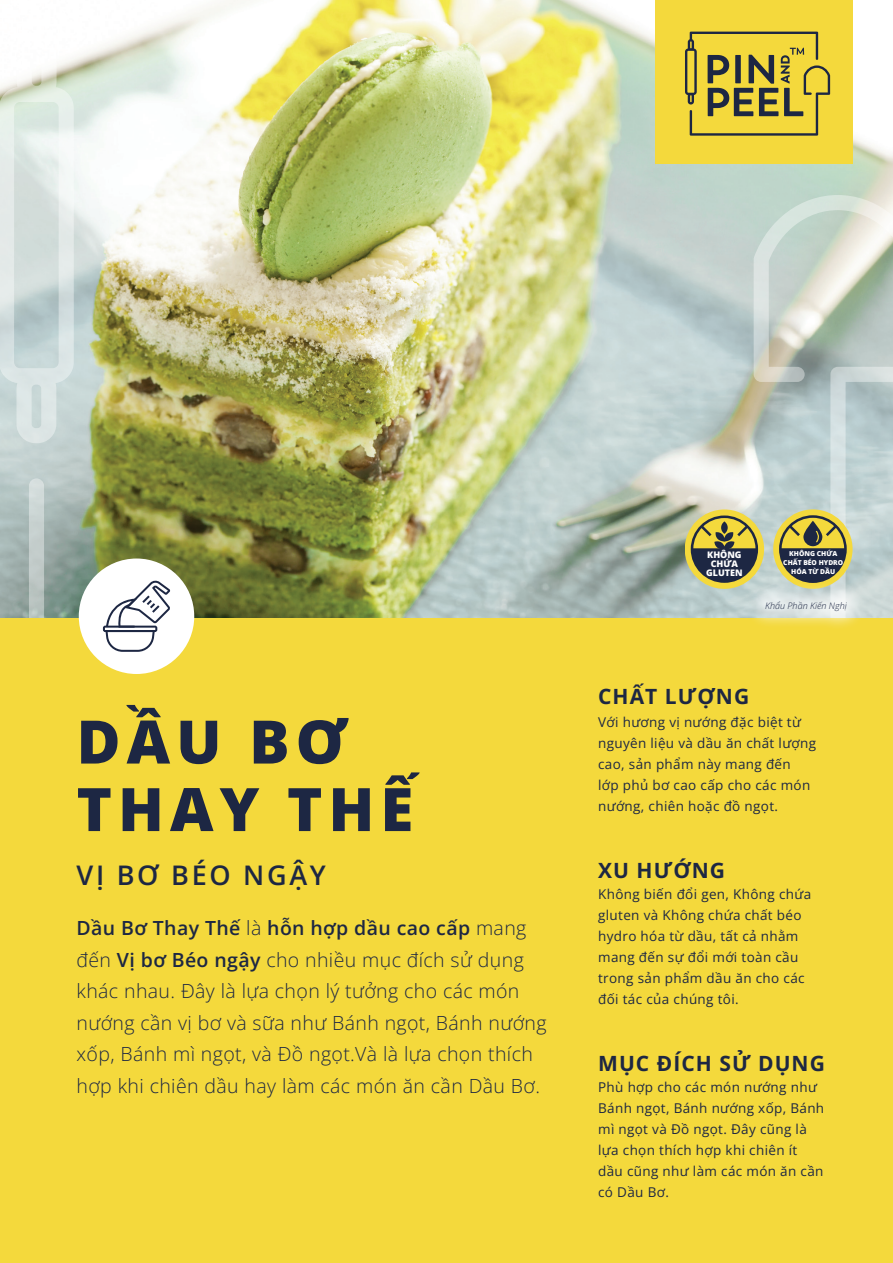
<style>
.page{position:relative;width:893px;height:1263px;background:#fff}
.page>*{position:absolute;margin:0;border:0;box-sizing:border-box;transform-origin:0 0}
.t1{font:800 60px/67.5px "Open Sans";letter-spacing:.1em;color:#1d2743}
.t2{font:600 27px "Open Sans";letter-spacing:.1em;color:#1d2743}
.t3{font:700 21px "Open Sans";letter-spacing:.05em;color:#1d2743}
.t4{font:300 19.5px/31.5px "Open Sans";letter-spacing:.02em;color:#1d2743}
.t5{font:13.5px/21px "Open Sans";letter-spacing:.025em;color:#1d2743}
.t6{font:italic 300 9px "Open Sans";color:#1d2743}
.t7{font:800 9px/9px "Open Sans";color:#fff;text-align:center}
.t8{font:800 6.75px "Open Sans";color:#fff}
.s1{font-weight:600}
</style>
<div class="page">
<svg style="left:0;top:0;width:846px;height:443px"></svg>
<img style="left:29px;top:195px;width:864px;height:424px">
<div style="left:656px;top:0;width:197px;height:164px;background:#f4d93c"></div>
<svg style="left:685px;top:32px;width:145px;height:104px"></svg>
<div style="left:0;top:619px;width:893px;height:644px;background:#f4d93c"></div>
<div style="left:79px;top:558px;width:115px;height:116px;background:#fff;border-radius:50%"></div>
<div style="left:685px;top:509px;width:79px;height:80px;background:#f4d93c;border-radius:50%"></div>
<svg style="left:691px;top:515px;width:67px;height:68px"></svg>
<div style="left:773px;top:509px;width:80px;height:80px;background:#f4d93c;border-radius:50%"></div>
<svg style="left:779px;top:515px;width:68px;height:66px"></svg>
<svg style="left:103px;top:580px;width:67px;height:72px"></svg>
<div style="left:746px;top:581px;width:121px;height:50px;background:#fff;opacity:.65"></div>
<p class="t1" style="left:77px;top:706px;width:338px">DẦU BƠ<br>THAY THẾ</p>
<p class="t2" style="left:77px;top:857px;width:251px">VỊ BƠ BÉO NGẬY</p>
<p class="t4" style="left:77px;top:912px;width:471px"><span class="s1">Dầu Bơ Thay Thế</span> là <span class="s1">hỗn hợp dầu cao cấp</span> mang đến <span class="s1">Vị bơ Béo ngậy</span> cho nhiều mục đích sử dụng khác nhau. Đây là lựa chọn lý tưởng cho các món nướng cần vị bơ và sữa như Bánh ngọt, Bánh nướng xốp, Bánh mì ngọt, và Đồ ngọt.Và là lựa chọn thích hợp khi chiên dầu hay làm các món ăn cần Dầu Bơ.</p>
<p class="t7" style="left:707px;top:550px;width:36px">KHÔNG<br>CHỨA</p>
<p class="t7" style="left:706px;top:568px;width:38px">GLUTEN</p>
<p class="t8" style="left:789px;top:548px;width:50px">KHÔNG CHỨA</p>
<p class="t8" style="left:783px;top:557px;width:61px">CHẤT BÉO HYDRO</p>
<p class="t8" style="left:791px;top:566px;width:45px">HÓA TỪ DẦU</p>
<p class="t6" style="left:765px;top:599px;width:83px">Khẩu Phần Kiến Nghị</p>
<p class="t3" style="left:598px;top:681px;width:153px">CHẤT LƯỢNG</p>
<p class="t5" style="left:598px;top:711px;width:220px">Với hương vị nướng đặc biệt từ nguyên liệu và dầu ăn chất lượng cao, sản phẩm này mang đến<br>lớp phủ bơ cao cấp cho các món nướng, chiên hoặc đồ ngọt.</p>
<p class="t3" style="left:598px;top:856px;width:128px">XU HƯỚNG</p>
<p class="t5" style="left:598px;top:883px;width:215px">Không biến đổi gen, Không chứa gluten và Không chứa chất béo hydro hóa từ dầu, tất cả nhằm mang đến sự đổi mới toàn cầu trong sản phẩm dầu ăn cho các đối tác của chúng tôi.</p>
<p class="t3" style="left:598px;top:1049px;width:228px">MỤC ĐÍCH SỬ DỤNG</p>
<p class="t5" style="left:598px;top:1076px;width:228px">Phù hợp cho các món nướng như<br>Bánh ngọt, Bánh nướng xốp, Bánh mì ngọt và Đồ ngọt. Đây cũng là lựa chọn thích hợp khi chiên ít dầu cũng như làm các món ăn cần có Dầu Bơ.</p>
</div>
